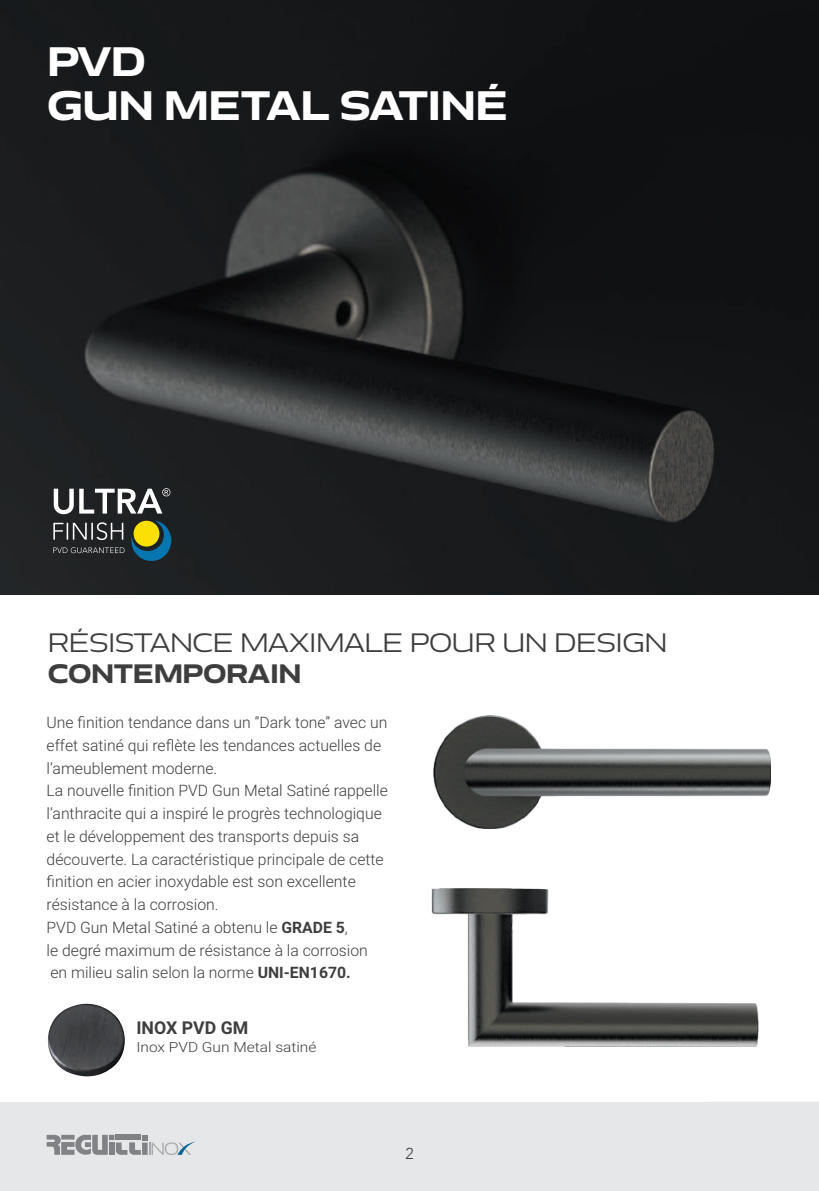
<style>
.page{position:relative;width:819px;height:1191px;background:#fff}
.page>*{position:absolute;margin:0;border:0;box-sizing:border-box;transform-origin:0 0}
.t1{font:700 37.8px/44.1px "Aero";letter-spacing:-.02em;color:#fff}
.t2{font:24.5px "Aero";letter-spacing:-.02em;color:#3e3e3f}
.t3{font:700 24.5px "Aero";letter-spacing:-.02em;color:#3e3e3f}
.t4{font:700 17.68px "Roboto";color:#3e3e3f}
.t5{font:300 15.75px/22.8px "Roboto";color:#3e3e3f}
.t6{font:300 15.75px "Avenir 35";color:#3e3e3f}
.t7{font:300 14px "Roboto";color:#3e3e3f;scale:1.11 1}
.s1{font-weight:700}
</style>
<div class="page">
<div style="left:0;top:1102px;width:819px;height:89px;background:#e6e7e9"></div>
<svg style="left:47px;top:1134px;width:149px;height:21px;background:#b2b5b8"></svg>
<img style="left:0;top:0;width:819px;height:594px">
<img style="left:433px;top:715px;width:337px;height:113px">
<img style="left:431px;top:888px;width:328px;height:158px">
<img style="left:48px;top:1003px;width:66px;height:73px">
<svg style="left:53px;top:547px;width:71px;height:6px"></svg>
<svg style="left:53px;top:522px;width:70px;height:18px"></svg>
<svg style="left:54px;top:488px;width:116px;height:26px"></svg>
<svg style="left:131px;top:520px;width:43px;height:42px;background:#587042"></svg>
<h1 class="t1" style="left:47px;top:40px;width:462px">PVD<br>GUN METAL SATINÉ</h1>
<h2 class="t2" style="left:48px;top:627px;width:621px">RÉSISTANCE MAXIMALE POUR UN DESIGN</h2>
<h2 class="t3" style="left:48px;top:659px;width:255px">CONTEMPORAIN</h2>
<p class="t5" style="left:47px;top:710px;width:343px">Une finition tendance dans un “Dark tone” avec un effet satiné qui reflète les tendances actuelles de l’ameublement moderne.<br>La nouvelle finition PVD Gun Metal Satiné rappelle l’anthracite qui a inspiré le progrès technologique et le développement des transports depuis sa découverte. La caractéristique principale de cette finition en acier inoxydable est son excellente résistance à la corrosion.<br>PVD Gun Metal Satiné a obtenu le <span class="s1">GRADE 5</span>,<br>le degré maximum de résistance à la corrosion en milieu salin selon la norme <span class="s1">UNI-EN1670.</span></p>
<p class="t4" style="left:136px;top:1015px;width:113px">INOX PVD GM</p>
<p class="t7" style="left:136px;top:1037px;width:164px">Inox PVD Gun Metal satiné</p>
<p class="t6" style="left:405px;top:1144px;width:10px">2</p>
</div>
